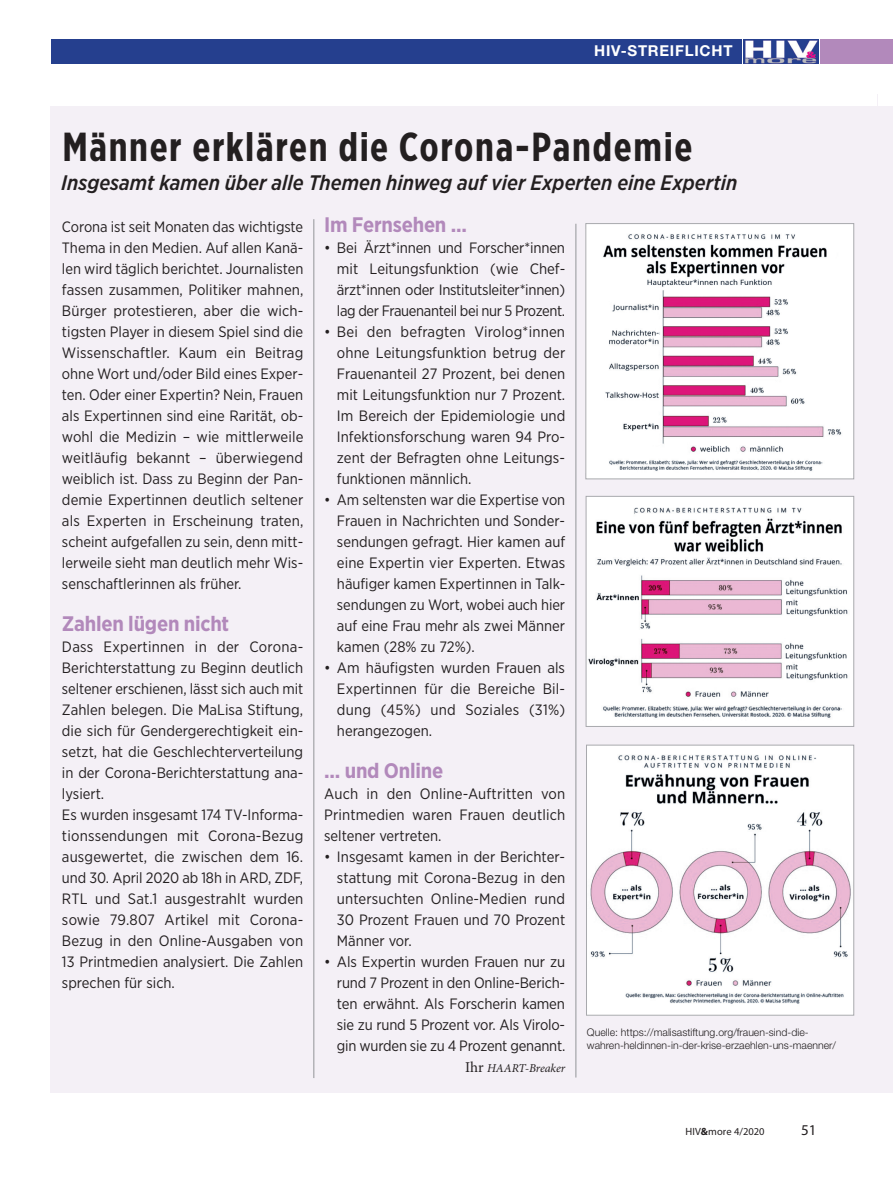
<style>
.page{position:relative;width:893px;height:1191px;background:#fff}
.page>*{position:absolute;margin:0;border:0;box-sizing:border-box;transform-origin:0 0}
.Überschrift_1{font:700 40.5px "Gotham X Narrow";letter-spacing:.04em;color:#231f20}
.Fliesstext{font:italic 500 21px "Gotham Narrow";color:#231f20}
.Fliesstext-2{font:700 21px "Gotham Narrow";letter-spacing:-.01em;color:#b289bb}
.Fliesstext-3{font:15px/21px "Gotham Narrow";color:#231f20;text-align:justify}
.t1{font:700 15px "Helvetica Neue";letter-spacing:.05em;color:#fff}
.t2{font:15px "Myriad Pro";color:#231f20}
.Fliesstext-4{font:italic 12px "Minion Pro";letter-spacing:-.01em;color:#231f20}
.BU_Text{font:300 10.5px/13.5px "Helvetica Neue";color:#231f20}
.t3{font:10.5px "Myriad Pro";letter-spacing:.01em;color:#231f20}
.s1{font-style:normal;font-size:15px}
.s2{font-weight:700}
</style>
<div class="page">
<div style="left:821px;top:39px;width:72px;height:25px;background:#b289bb"></div>
<div style="left:51px;top:39px;width:690px;height:25px;background:#253f8e"></div>
<img style="left:744px;top:39px;width:74px;height:25px">
<div style="left:51px;top:106px;width:842px;height:987px;background:#f4f0f6"></div>
<hr style="left:313px;top:219px;width:1px;height:859px;background:#939598">
<hr style="left:575px;top:224px;width:1px;height:853px;background:#939598">
<div style="left:586px;top:224px;width:268px;height:255px;background:#fff"></div>
<img style="left:603px;top:234px;width:239px;height:237px">
<div style="left:585px;top:223px;width:269px;height:256px;border:1px solid #a8a9ad"></div>
<div style="left:586px;top:496px;width:268px;height:230px;background:#fff"></div>
<img style="left:588px;top:507px;width:260px;height:211px">
<div style="left:586px;top:496px;width:268px;height:231px;border:1px solid #a8a9ad"></div>
<div style="left:586px;top:745px;width:268px;height:270px;background:#fff"></div>
<img style="left:590px;top:755px;width:261px;height:249px">
<div style="left:586px;top:744px;width:268px;height:271px;border:1px solid #a8a9ad"></div>
<p class="t1" style="left:594px;top:42px;width:140px">HIV-STREIFLICHT</p>
<p class="Überschrift_1" style="left:62px;top:122px;width:631px">Männer erklären die Corona-Pandemie</p>
<p class="Fliesstext" style="left:61px;top:169px;width:678px">Insgesamt kamen über alle Themen hinweg auf vier Experten eine Expertin</p>
<p class="Fliesstext-3" style="left:62px;top:216px;width:243px">Corona ist seit Monaten das wichtigste Thema in den Medien. Auf allen Kanä&shy;len wird täglich berichtet. Journalisten fassen zusammen, Politiker mahnen, Bürger protestieren, aber die wich&shy;tigsten Player in diesem Spiel sind die Wissenschaftler. Kaum ein Beitrag ohne Wort und/oder Bild eines Exper&shy;ten. Oder einer Expertin? Nein, Frauen als Expertinnen sind eine Rarität, ob&shy;wohl die Medizin – wie mittlerweile weitläufig bekannt – überwiegend weiblich ist. Dass zu Beginn der Pan&shy;demie Expertinnen deutlich seltener als Experten in Erscheinung traten, scheint aufgefallen zu sein, denn mitt&shy;lerweile sieht man deutlich mehr Wis&shy;senschaftlerinnen als früher.</p>
<p class="Fliesstext-2" style="left:62px;top:610px;width:169px">Zahlen lügen nicht</p>
<p class="Fliesstext-3" style="left:62px;top:636px;width:243px">Dass Expertinnen in der Corona-Berichterstattung zu Beginn deutlich seltener erschienen, lässt sich auch mit Zahlen belegen. Die MaLisa Stiftung, die sich für Gendergerechtigkeit ein&shy;setzt, hat die Geschlechterverteilung in der Corona-Berichterstattung ana&shy;lysiert.</p>
<p class="Fliesstext-3" style="left:62px;top:804px;width:243px">Es wurden insgesamt 174 TV-Informa&shy;tionssendungen mit Corona-Bezug ausgewertet, die zwischen dem 16. und 30. April 2020 ab 18h in ARD, ZDF, RTL und Sat.1 ausgestrahlt wurden sowie 79.807 Artikel mit Corona-Bezug in den Online-Ausgaben von 13 Printmedien analysiert. Die Zahlen sprechen für sich.</p>
<p class="Fliesstext-2" style="left:324px;top:211px;width:144px">Im Fernsehen ...</p>
<p class="Fliesstext-3" style="left:337px;top:237px;width:230px;text-indent:-13px">• Bei Ärzt*innen und Forscher*innen mit Leitungsfunktion (wie Chef&shy;ärzt*innen oder Institutsleiter*innen) lag der Frauenanteil bei nur 5 Prozent.</p>
<p class="Fliesstext-3" style="left:337px;top:321px;width:230px;text-indent:-13px">• Bei den befragten Virolog*innen ohne Leitungsfunktion betrug der Frauenanteil 27 Prozent, bei denen mit Leitungsfunktion nur 7 Prozent.<br>Im Bereich der Epidemiologie und Infektionsforschung waren 94 Pro&shy;zent der Befragten ohne Leitungs&shy;funktionen männlich.</p>
<p class="Fliesstext-3" style="left:337px;top:489px;width:230px;text-indent:-13px">• Am seltensten war die Expertise von Frauen in Nachrichten und Sonder&shy;sendungen gefragt. Hier kamen auf eine Expertin vier Experten. Etwas häufiger kamen Expertinnen in Talk&shy;sendungen zu Wort, wobei auch hier auf eine Frau mehr als zwei Männer kamen (28% zu 72%).</p>
<p class="Fliesstext-3" style="left:337px;top:657px;width:230px;text-indent:-13px">• Am häufigsten wurden Frauen als Expertinnen für die Bereiche Bil&shy;dung (45%) und Soziales (31%) herangezogen.</p>
<p class="Fliesstext-2" style="left:324px;top:757px;width:121px">... und Online</p>
<p class="Fliesstext-3" style="left:324px;top:783px;width:243px">Auch in den Online-Auftritten von Printmedien waren Frauen deutlich seltener vertreten.</p>
<p class="Fliesstext-3" style="left:337px;top:846px;width:230px;text-indent:-13px">• Insgesamt kamen in der Berichter&shy;stattung mit Corona-Bezug in den untersuchten Online-Medien rund 30 Prozent Frauen und 70 Prozent Männer vor.</p>
<p class="Fliesstext-3" style="left:337px;top:951px;width:230px;text-indent:-13px">• Als Expertin wurden Frauen nur zu rund 7 Prozent in den Online-Berich&shy;ten erwähnt. Als Forscherin kamen sie zu rund 5 Prozent vor. Als Virolo&shy;gin wurden sie zu 4 Prozent genannt.</p>
<p class="Fliesstext-4" style="left:465px;top:1060px;width:102px"><span class="s1">Ihr</span> HAART-Breaker</p>
<p class="BU_Text" style="left:587px;top:1025px;width:251px">Quelle: https://malisastiftung.org/frauen-sind-die&shy;wahren-heldinnen-in-der-krise-erzaehlen-uns-maenner/</p>
<p class="t3" style="left:685px;top:1125px;width:81px">HIV<span class="s2">&amp;</span>more 4/2020</p>
<p class="t2" style="left:801px;top:1120px;width:17px">51</p>
</div>
